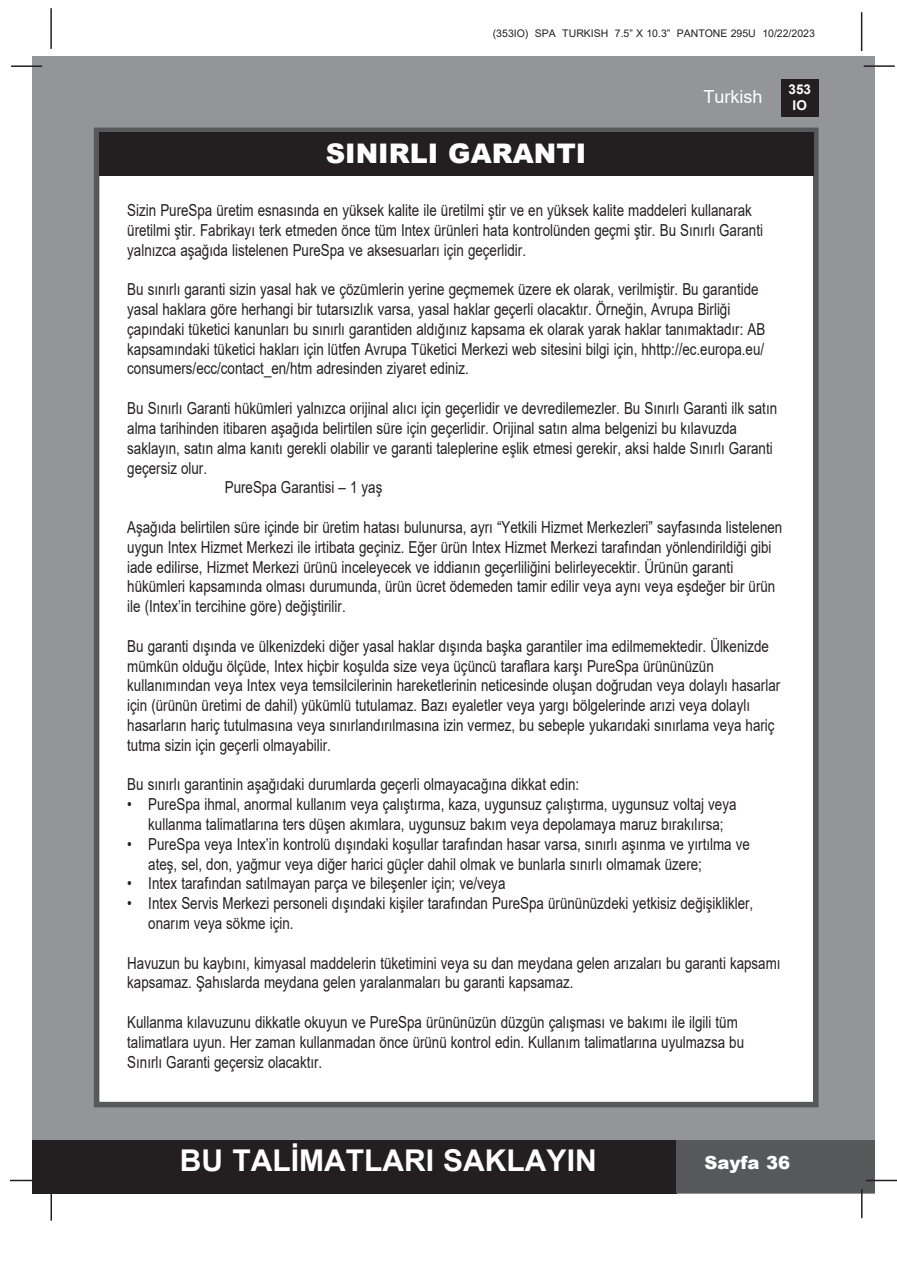
<style>
.page{position:relative;width:897px;height:1264px;background:#fff}
.page>*{position:absolute;margin:0;border:0;box-sizing:border-box;transform-origin:0 0}
.t1{font:700 30px "Arial";color:#fff}
.t2{font:900 27px "Arial";color:#fff}
.t3{font:18px "Arial";color:#fff}
.t4{font:900 18px "Arial";color:#fff}
.body{font:16.5px/19.8px "Arial";color:#231f20;scale:.81 1}
.t5{font:700 13.5px/16.2px "Arial";color:#fff;text-align:center}
.t6{font:10.5px "Arial";color:#231f20}
</style>
<div class="page">
<div style="left:33px;top:56px;width:842px;height:1137px;background:#939598"></div>
<div style="left:780px;top:79px;width:38px;height:38px;background:#231f20"></div>
<hr style="left:863px;top:65px;width:31px;height:2px;background:#231f20">
<hr style="left:50px;top:8px;width:2px;height:41px;background:#231f20">
<hr style="left:860px;top:12px;width:2px;height:39px;background:#231f20">
<div style="left:33px;top:1140px;width:644px;height:53px;background:#231f20"></div>
<div style="left:676px;top:1140px;width:199px;height:53px;background:#57585a"></div>
<hr style="left:865px;top:1179px;width:31px;height:2px;background:#231f20">
<hr style="left:860px;top:1189px;width:2px;height:29px;background:#231f20">
<hr style="left:50px;top:1190px;width:2px;height:30px;background:#231f20">
<hr style="left:10px;top:1179px;width:31px;height:2px;background:#231f20">
<hr style="left:11px;top:65px;width:31px;height:2px;background:#231f20">
<div style="left:94px;top:128px;width:724px;height:979px;background:#fff;border:6px solid #57585a"></div>
<div style="left:99px;top:132px;width:714px;height:44px;background:#231f20"></div>
<p class="t6" style="left:492px;top:26px;width:323px">(353IO) SPA TURKISH 7.5” X 10.3” PANTONE 295U 10/22/2023</p>
<p class="t2" style="left:326px;top:134px;width:262px">SINIRLI GARANTI</p>
<p class="t3" style="left:703px;top:84px;width:61px">Turkish</p>
<p class="t5" style="left:788px;top:81px;width:24px">353<br>IO</p>
<p class="body" style="left:127px;top:200px;width:772px">Sizin PureSpa üretim esnasında en yüksek kalite ile üretilmi ştir ve en yüksek kalite maddeleri kullanarak</p>
<p class="body" style="left:127px;top:220px;width:786px">üretilmi ştir. Fabrikayı terk etmeden önce tüm Intex ürünleri hata kontrolünden geçmi ştir. Bu Sınırlı Garanti yalnızca aşağıda listelenen PureSpa ve aksesuarları için geçerlidir.</p>
<p class="body" style="left:127px;top:279px;width:780px">Bu sınırlı garanti sizin yasal hak ve çözümlerin yerine geçmemek üzere ek olarak, verilmiştir. Bu garantide</p>
<p class="body" style="left:127px;top:299px;width:746px">yasal haklara göre herhangi bir tutarsızlık varsa, yasal haklar geçerli olacaktır. Örneğin, Avrupa Birliği</p>
<p class="body" style="left:127px;top:319px;width:789px;text-align:justify">çapındaki tüketici kanunları bu sınırlı garantiden aldığınız kapsama ek olarak yarak haklar tanımaktadır: AB kapsamındaki tüketici hakları için lütfen Avrupa Tüketici Merkezi web sitesini bilgi için, hhttp://ec.europa.eu/ consumers/ecc/contact_en/htm adresinden ziyaret ediniz.</p>
<p class="body" style="left:127px;top:398px;width:803px">Bu Sınırlı Garanti hükümleri yalnızca orijinal alıcı için geçerlidir ve devredilemezler. Bu Sınırlı Garanti ilk satın</p>
<p class="body" style="left:127px;top:418px;width:754px">alma tarihinden itibaren aşağıda belirtilen süre için geçerlidir. Orijinal satın alma belgenizi bu kılavuzda</p>
<p class="body" style="left:127px;top:438px;width:798px">saklayın, satın alma kanıtı gerekli olabilir ve garanti taleplerine eşlik etmesi gerekir, aksi halde Sınırlı Garanti geçersiz olur.</p>
<p class="body" style="left:225px;top:477px;width:196px">PureSpa Garantisi – 1 yaş</p>
<p class="body" style="left:127px;top:517px;width:810px">Aşağıda belirtilen süre içinde bir üretim hatası bulunursa, ayrı “Yetkili Hizmet Merkezleri” sayfasında listelenen</p>
<p class="body" style="left:127px;top:537px;width:796px">uygun Intex Hizmet Merkezi ile irtibata geçiniz. Eğer ürün Intex Hizmet Merkezi tarafından yönlendirildiği gibi</p>
<p class="body" style="left:127px;top:557px;width:749px">iade edilirse, Hizmet Merkezi ürünü inceleyecek ve iddianın geçerliliğini belirleyecektir. Ürünün garanti</p>
<p class="body" style="left:127px;top:576px;width:801px">hükümleri kapsamında olması durumunda, ürün ücret ödemeden tamir edilir veya aynı veya eşdeğer bir ürün</p>
<p class="body" style="left:127px;top:596px;width:271px">ile (Intex’in tercihine göre) değiştirilir.</p>
<p class="body" style="left:127px;top:636px;width:793px">Bu garanti dışında ve ülkenizdeki diğer yasal haklar dışında başka garantiler ima edilmemektedir. Ülkenizde</p>
<p class="body" style="left:127px;top:656px;width:725px">mümkün olduğu ölçüde, Intex hiçbir koşulda size veya üçüncü taraflara karşı PureSpa ürününüzün</p>
<p class="body" style="left:127px;top:675px;width:807px">kullanımından veya Intex veya temsilcilerinin hareketlerinin neticesinde oluşan doğrudan veya dolaylı hasarlar</p>
<p class="body" style="left:127px;top:695px;width:800px">için (ürünün üretimi de dahil) yükümlü tutulamaz. Bazı eyaletler veya yargı bölgelerinde arızi veya dolaylı hasarların hariç tutulmasına veya sınırlandırılmasına izin vermez, bu sebeple yukarıdaki sınırlama veya hariç tutma sizin için geçerli olmayabilir.</p>
<p class="body" style="left:127px;top:774px;width:559px">Bu sınırlı garantinin aşağıdaki durumlarda geçerli olmayacağına dikkat edin:</p>
<p class="body" style="left:127px;top:794px;width:753px">• PureSpa ihmal, anormal kullanım veya çalıştırma, kaza, uygunsuz çalıştırma, uygunsuz voltaj veya</p>
<p class="body" style="left:148px;top:814px;width:711px">kullanma talimatlarına ters düşen akımlara, uygunsuz bakım veya depolamaya maruz bırakılırsa;</p>
<p class="body" style="left:127px;top:834px;width:770px">• PureSpa veya Intex’in kontrolü dışındaki koşullar tarafından hasar varsa, sınırlı aşınma ve yırtılma ve</p>
<p class="body" style="left:148px;top:854px;width:685px">ateş, sel, don, yağmur veya diğer harici güçler dahil olmak ve bunlarla sınırlı olmamak üzere;</p>
<p class="body" style="left:127px;top:873px;width:468px">• Intex tarafından satılmayan parça ve bileşenler için; ve/veya</p>
<p class="body" style="left:127px;top:893px;width:774px">• Intex Servis Merkezi personeli dışındaki kişiler tarafından PureSpa ürününüzdeki yetkisiz değişiklikler,</p>
<p class="body" style="left:148px;top:913px;width:181px">onarım veya sökme için.</p>
<p class="body" style="left:127px;top:953px;width:808px">Havuzun bu kaybını, kimyasal maddelerin tüketimini veya su dan meydana gelen arızaları bu garanti kapsamı</p>
<p class="body" style="left:127px;top:972px;width:552px">kapsamaz. Şahıslarda meydana gelen yaralanmaları bu garanti kapsamaz.</p>
<p class="body" style="left:127px;top:1012px;width:755px">Kullanma kılavuzunu dikkatle okuyun ve PureSpa ürününüzün düzgün çalışması ve bakımı ile ilgili tüm</p>
<p class="body" style="left:127px;top:1032px;width:763px">talimatlara uyun. Her zaman kullanmadan önce ürünü kontrol edin. Kullanım talimatlarına uyulmazsa bu</p>
<p class="body" style="left:127px;top:1052px;width:242px">Sınırlı Garanti geçersiz olacaktır.</p>
<h1 class="t1" style="left:180px;top:1139px;width:418px">BU TALİMATLARI SAKLAYIN</h1>
<p class="t4" style="left:704px;top:1149px;width:87px">Sayfa 36</p>
</div>
